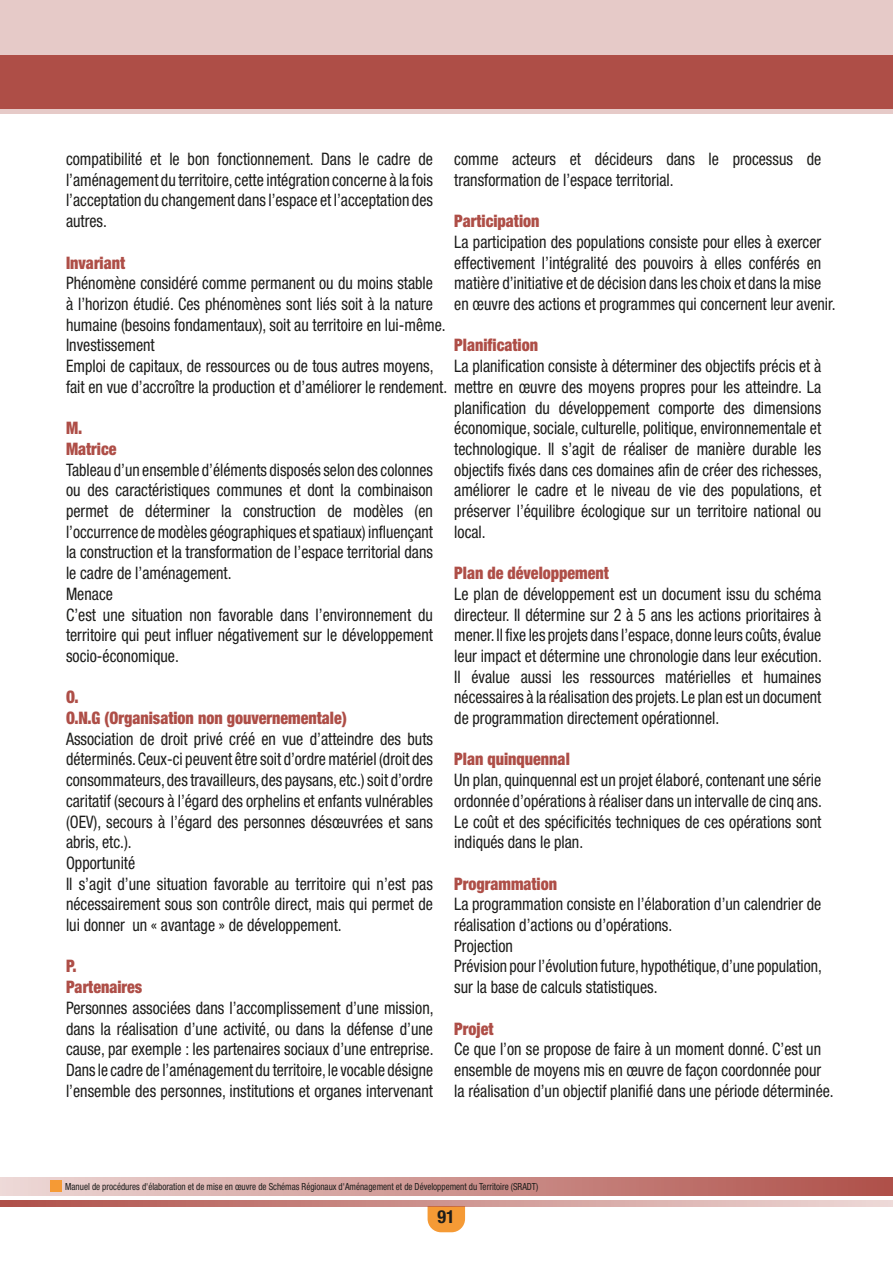
<style>
.page{position:relative;width:893px;height:1263px;background:#fff}
.page>*{position:absolute;margin:0;border:0;box-sizing:border-box;transform-origin:0 0}
.t1{font:700 condensed 18px "Helvetica Neue LT Pro";color:#1d1d1b}
.t2{font:condensed 17.25px/20.7px "Helvetica Neue";color:#1d1d1b;scale:.93 1}
.t3{font:condensed 17.25px/20.7px "Helvetica Neue";color:#1d1d1b;scale:.92 1}
.t4{font:condensed 9.75px "Helvetica Neue";color:#1d1d1b;scale:.93 1}
.s1{font-weight:900;color:#ae4e47}
</style>
<div class="page">
<div style="left:0;top:1177px;width:893px;height:19px;background:linear-gradient(to right,#eed8d5,#ae504a)"></div>
<svg style="left:428px;top:1207px;width:37px;height:25px"></svg>
<hr style="left:428px;top:1206px;width:37px;height:1px;background:#c86c41">
<svg style="left:0;top:1200px;width:893px;height:6px;background:#cd9490"></svg>
<div style="left:51px;top:1180px;width:11px;height:11px;background:#f59a35"></div>
<div style="left:0;top:0;width:893px;height:113px;background:#e6cac8"></div>
<div style="left:0;top:55px;width:893px;height:54px;background:#ae4e47"></div>
<p class="t2" style="left:454px;top:148px;width:396px">comme acteurs et décideurs dans le processus de transformation de l’espace territorial.</p>
<p class="t2" style="left:454px;top:211px;width:412px"><span class="s1">Participation<br></span>La participation des populations consiste pour elles à exercer effectivement l’intégralité des pouvoirs à elles conférés en matière d’initiative et de décision dans les choix et dans la mise en œuvre des actions et programmes qui concernent leur avenir.</p>
<p class="t2" style="left:454px;top:335px;width:396px"><span class="s1">Planification<br></span>La planification consiste à déterminer des objectifs précis et à</p>
<p class="t2" style="left:454px;top:397px;width:397px;text-align:justify">planification du développement comporte des dimensions économique, sociale, culturelle, politique, environnementale et technologique. Il s’agit de réaliser de manière durable les objectifs fixés dans ces domaines afin de créer des richesses, améliorer le cadre et le niveau de vie des populations, et préserver l’équilibre écologique sur un territoire national ou local.</p>
<p class="t2" style="left:454px;top:562px;width:397px"><span class="s1">Plan de développement<br></span>Le plan de développement est un document issu du schéma directeur. Il détermine sur 2 à 5 ans les actions prioritaires à mener. Il fixe les projets dans l’espace, donne leurs coûts, évalue leur impact et détermine une chronologie dans leur exécution.<br>Il évalue aussi les ressources matérielles et humaines nécessaires à la réalisation des projets. Le plan est un document de programmation directement opérationnel.</p>
<p class="t2" style="left:454px;top:749px;width:397px"><span class="s1">Plan quinquennal<br></span>Un plan, quinquennal est un projet élaboré, contenant une série ordonnée d’opérations à réaliser dans un intervalle de cinq ans.<br>Le coût et des spécificités techniques de ces opérations sont indiqués dans le plan.</p>
<p class="t2" style="left:454px;top:873px;width:397px"><span class="s1">Programmation<br></span>La programmation consiste en l’élaboration d’un calendrier de réalisation d’actions ou d’opérations.<br>Projection<br>Prévision pour l’évolution future, hypothétique, d’une population, sur la base de calculs statistiques.</p>
<p class="t2" style="left:454px;top:1018px;width:410px"><span class="s1">Projet<br></span>Ce que l’on se propose de faire à un moment donné. C’est un ensemble de moyens mis en œuvre de façon coordonnée pour la réalisation d’un objectif planifié dans une période déterminée.</p>
<p class="t2" style="left:66px;top:148px;width:396px;text-align:justify">compatibilité et le bon fonctionnement. Dans le cadre de l’aménagement du territoire, cette intégration concerne à la fois l’acceptation du changement dans l’espace et l’acceptation des autres.</p>
<p class="t2" style="left:66px;top:252px;width:813px"><span class="s1">Invariant<br></span>Phénomène considéré comme permanent ou du moins stable<br>à l’horizon étudié. Ces phénomènes sont liés soit à la nature<br>humaine (besoins fondamentaux), soit au territoire en lui-même.<br>Investissement<br>Emploi de capitaux, de ressources ou de tous autres moyens,<br>fait en vue d’accroître la production et d’améliorer le rendement. mettre en œuvre des moyens propres pour les atteindre. La</p>
<p class="t3" style="left:66px;top:418px;width:400px"><span class="s1">M.<br>Matrice<br></span>Tableau d’un ensemble d’éléments disposés selon des colonnes ou des caractéristiques communes et dont la combinaison permet de déterminer la construction de modèles (en l’occurrence de modèles géographiques et spatiaux) influençant la construction et la transformation de l’espace territorial dans le cadre de l’aménagement.<br>Menace<br>C’est une situation non favorable dans l’environnement du territoire qui peut influer négativement sur le développement socio-économique.</p>
<p class="t2" style="left:66px;top:687px;width:396px"><span class="s1">O.<br>O.N.G (Organisation non gouvernementale)<br></span>Association de droit privé créé en vue d’atteindre des buts déterminés. Ceux-ci peuvent être soit d’ordre matériel (droit des consommateurs, des travailleurs, des paysans, etc.) soit d’ordre caritatif (secours à l’égard des orphelins et enfants vulnérables (OEV), secours à l’égard des personnes désœuvrées et sans abris, etc.).<br>Opportunité<br>Il s’agit d’une situation favorable au territoire qui n’est pas nécessairement sous son contrôle direct, mais qui permet de lui donner un « avantage » de développement.</p>
<p class="t2" style="left:66px;top:956px;width:397px"><span class="s1">P.<br>Partenaires<br></span>Personnes associées dans l’accomplissement d’une mission, dans la réalisation d’une activité, ou dans la défense d’une cause, par exemple : les partenaires sociaux d’une entreprise.<br>Dans le cadre de l’aménagement du territoire, le vocable désigne l’ensemble des personnes, institutions et organes intervenant</p>
<p class="t4" style="left:65px;top:1180px;width:510px">Manuel de procédures d'élaboration et de mise en œuvre de Schémas Régionaux d'Aménagement et de Développement du Territoire (SRADT)</p>
<p class="t1" style="left:437px;top:1206px;width:19px">91</p>
</div>
